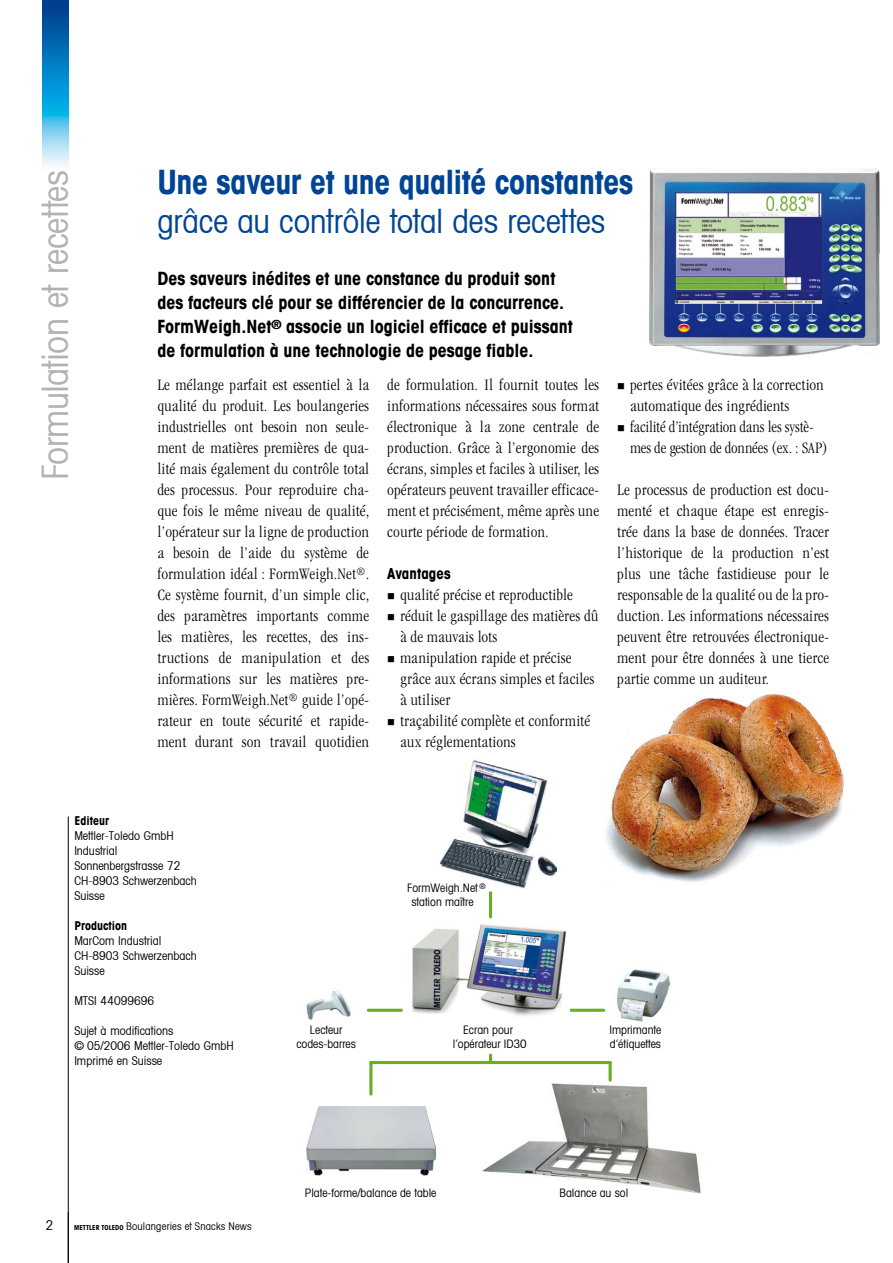
<style>
.page{position:relative;width:893px;height:1263px;background:#fff}
.page>*{position:absolute;margin:0;border:0;box-sizing:border-box;transform-origin:0 0}
.t1{font:condensed 36px "Avant Garde";letter-spacing:-.02em;color:#b1b2b4}
.t2{font:700 condensed 33px "Avant Garde";letter-spacing:-.01em;color:#004595}
.t3{font:condensed 33px "Avant Garde";letter-spacing:-.005em;color:#004595}
.t4{font:700 condensed 18px/24px "Avant Garde";color:#000}
.t5{font:300 condensed 16.5px/21px "MTD Magazin";color:#000}
.t6{font:700 condensed 15px "Avant Garde";letter-spacing:.005em;color:#000}
.t7{font:condensed 12px/15px "Avant Garde";color:#000}
.t8{font:700 condensed 12px "Avant Garde";color:#000}
.t9{font:condensed 11.7px/14px "Avant Garde";color:#000;text-align:center}
.t10{font:condensed 10.5px "Avant Garde";letter-spacing:.02em;color:#000}
.t11{font:condensed 7.8px "Avant Garde";color:#000}
.s1{font-weight:700;font-size:6.75px}
</style>
<div class="page">
<img style="left:650px;top:168px;width:230px;height:188px">
<img style="left:606px;top:694px;width:238px;height:188px">
<img style="left:473px;top:1053px;width:228px;height:141px">
<hr style="left:609px;top:1062px;width:3px;height:18px;background:#69af23">
<hr style="left:369px;top:1062px;width:3px;height:32px;background:#69af23">
<hr style="left:371px;top:1061px;width:239px;height:3px;background:#69af23">
<img style="left:617px;top:969px;width:54px;height:53px">
<img style="left:306px;top:991px;width:45px;height:29px">
<svg style="left:489px;top:1055px;width:3px;height:6px"></svg>
<hr style="left:489px;top:893px;width:3px;height:24px;background:#69af23">
<hr style="left:368px;top:1009px;width:33px;height:3px;background:#69af23">
<hr style="left:571px;top:1009px;width:33px;height:3px;background:#69af23">
<img style="left:440px;top:759px;width:117px;height:129px">
<img style="left:412px;top:924px;width:155px;height:92px">
<img style="left:306px;top:1107px;width:129px;height:68px">
<img style="left:43px;top:0;width:25px;height:167px">
<hr style="left:68px;top:816px;width:1px;height:447px;background:#000">
<h1 class="t1" style="left:33px;top:480px;width:311px;rotate:-90deg">Formulation et recettes</h1>
<h2 class="t2" style="left:157px;top:161px;width:477px">Une saveur et une qualité constantes</h2>
<h2 class="t3" style="left:157px;top:201px;width:450px">grâce au contrôle total des recettes</h2>
<p class="t4" style="left:157px;top:266px;width:417px">Des saveurs inédites et une constance du produit sont des facteurs clé pour se différencier de la concurrence.<br>FormWeigh.Net<sup>®</sup> associe un logiciel efficace et puissant de formulation à une technologie de pesage fiable.</p>
<p class="t5" style="left:157px;top:374px;width:214px;text-align:justify">Le mélange parfait est essentiel à la qualité du produit. Les boulangeries industrielles ont besoin non seule&shy;ment de matières premières de qua&shy;lité mais également du contrôle total des processus. Pour reproduire cha&shy;que fois le même niveau de qualité, l’opérateur sur la ligne de production a besoin de l’aide du système de formulation idéal : FormWeigh.Net<sup>®</sup>.<br>Ce système fournit, d’un simple clic, des paramètres importants comme les matières, les recettes, des ins&shy;tructions de manipulation et des informations sur les matières pre&shy;mières. FormWeigh.Net<sup>®</sup> guide l’opé&shy;rateur en toute sécurité et rapide&shy;ment durant son travail quotidien</p>
<p class="t5" style="left:387px;top:374px;width:213px;text-align:justify">de formulation. Il fournit toutes les informations nécessaires sous format électronique à la zone centrale de production. Grâce à l’ergonomie des écrans, simples et faciles à utiliser, les opérateurs peuvent travailler efficace&shy;ment et précisément, même après une courte période de formation.</p>
<p class="t5" style="left:630px;top:374px;width:195px;text-indent:-13px">■ pertes évitées grâce à la correction automatique des ingrédients</p>
<p class="t5" style="left:630px;top:416px;width:199px;text-indent:-13px">■ facilité d’intégration dans les systè&shy;mes de gestion de données (ex. : SAP)</p>
<p class="t5" style="left:617px;top:479px;width:213px;text-align:justify">Le processus de production est docu&shy;menté et chaque étape est enregis&shy;trée dans la base de données. Tracer l’historique de la production n’est plus une tâche fastidieuse pour le responsable de la qualité ou de la pro&shy;duction. Les informations nécessaires peuvent être retrouvées électronique&shy;ment pour être données à une tierce partie comme un auditeur.</p>
<p class="t6" style="left:387px;top:564px;width:65px">Avantages</p>
<p class="t5" style="left:387px;top:584px;width:187px">■ qualité précise et reproductible</p>
<p class="t5" style="left:400px;top:605px;width:200px;text-indent:-13px">■ réduit le gaspillage des matières dû à de mauvais lots</p>
<p class="t5" style="left:400px;top:647px;width:196px;text-indent:-13px">■ manipulation rapide et précise grâce aux écrans simples et faciles à utiliser</p>
<p class="t5" style="left:400px;top:710px;width:192px;text-indent:-13px">■ traçabilité complète et conformité aux réglementations</p>
<p class="t8" style="left:74px;top:813px;width:36px">Editeur</p>
<p class="t7" style="left:74px;top:828px;width:124px">Mettler-Toledo GmbH<br>Industrial<br>Sonnenbergstrasse 72<br>CH-8903 Schwerzenbach<br>Suisse</p>
<p class="t8" style="left:74px;top:918px;width:54px">Production</p>
<p class="t7" style="left:74px;top:933px;width:124px">MarCom Industrial<br>CH-8903 Schwerzenbach<br>Suisse</p>
<p class="t7" style="left:74px;top:993px;width:81px">MTSI 44099696</p>
<p class="t7" style="left:74px;top:1023px;width:161px">Sujet à modifications<br>© 05/2006 Mettler-Toledo GmbH<br>Imprimé en Suisse</p>
<p class="t9" style="left:407px;top:880px;width:72px">FormWeigh.Net station maître</p>
<p class="t11" style="left:480px;top:881px;width:8px">®</p>
<p class="t9" style="left:296px;top:1023px;width:61px">Lecteur codes-barres</p>
<p class="t9" style="left:453px;top:1023px;width:75px">Ecran pour l’opérateur ID30</p>
<p class="t9" style="left:609px;top:1023px;width:53px;text-align:left">Imprimante d’étiquettes</p>
<p class="t10" style="left:74px;top:1219px;width:179px"><span class="s1">METTLER TOLEDO</span> Boulangeries et Snacks News</p>
<p class="t9" style="left:305px;top:1186px;width:133px">Plate-forme/balance de table</p>
<p class="t9" style="left:560px;top:1186px;width:70px">Balance au sol</p>
</div>
